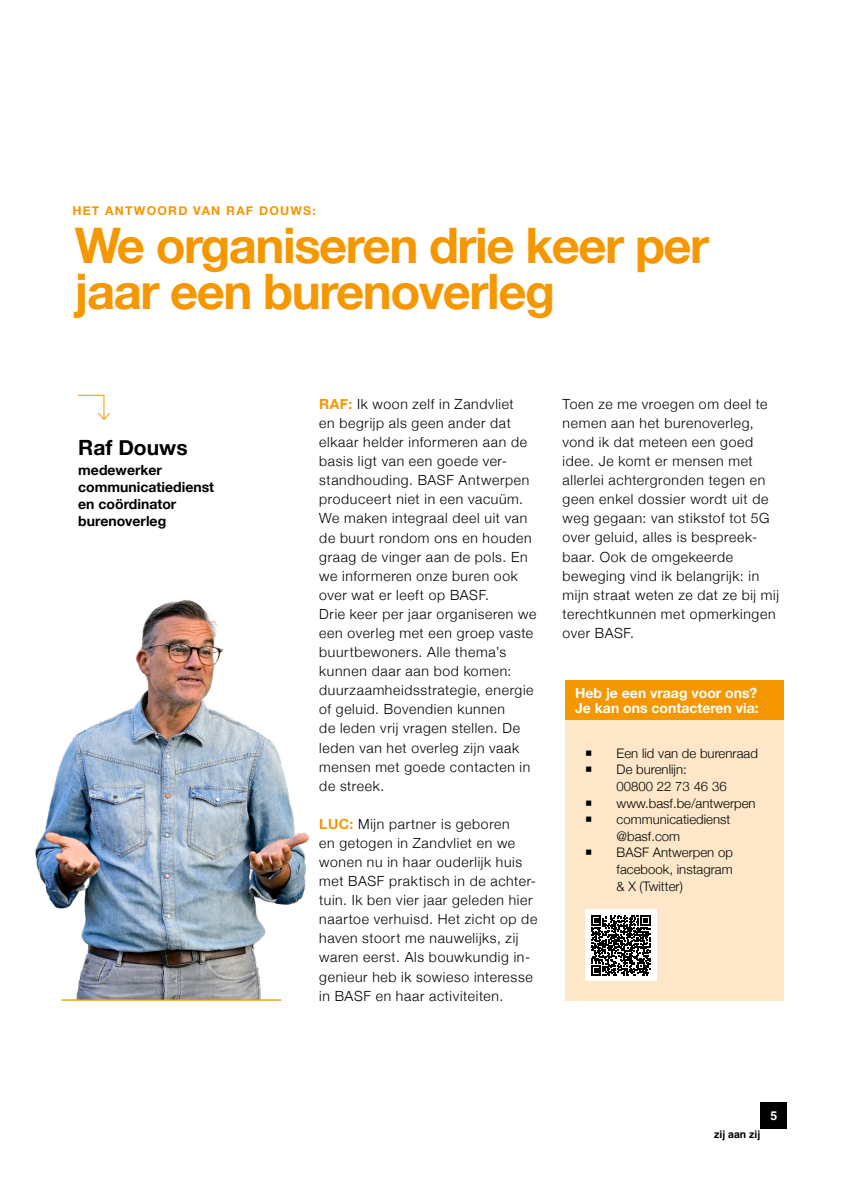
<style>
.page{position:relative;width:844px;height:1191px;background:#fff}
.page>*{position:absolute;margin:0;border:0;box-sizing:border-box;transform-origin:0 0}
.t1{font:700 49px/45.5px "Helvetica Neue";letter-spacing:-.03em;color:#f49700}
.t2{font:700 21px "Helvetica Neue";color:#000}
.t3{font:300 14px/19.1px "Helvetica Neue";letter-spacing:.045em;color:#000}
.t4{font:700 14px/16.8px "Helvetica Neue";color:#000}
.t5{font:700 14px/15.8px "Helvetica Neue";color:#fff}
.t6{font:300 13.12px/16.6px "Helvetica Neue";color:#000}
.t7{font:700 12.25px "Helvetica Neue";letter-spacing:.1em;color:#f49700}
.t8{font:700 12.25px "Helvetica";color:#fff}
.t9{font:700 10.5px "Helvetica";color:#000}
.s1{font-weight:700;color:#f49700}
</style>
<div class="page">
<img style="left:35px;top:600px;width:274px;height:399px">
<hr style="left:62px;top:999px;width:219px;height:1px;background:#f49700">
<svg style="left:78px;top:394px;width:32px;height:26px"></svg>
<div style="left:565px;top:720px;width:218px;height:280px;background:#fee7c8"></div>
<div style="left:565px;top:681px;width:218px;height:39px;background:#f49700"></div>
<div style="left:585px;top:909px;width:71px;height:72px;background:#fff"></div>
<svg style="left:591px;top:915px;width:59px;height:60px"></svg>
<div style="left:760px;top:1102px;width:27px;height:27px;background:#000"></div>
<p class="t7" style="left:72px;top:201px;width:245px">HET ANTWOORD VAN RAF DOUWS:</p>
<h1 class="t1" style="left:75px;top:224px;width:635px">We organiseren drie keer per jaar een burenoverleg</h1>
<h2 class="t2" style="left:78px;top:431px;width:111px">Raf Douws</h2>
<p class="t4" style="left:78px;top:462px;width:137px">medewerker communicatiedienst en coördinator burenoverleg</p>
<p class="t3" style="left:319px;top:393px;width:218px"><span class="s1">RAF:</span> Ik woon zelf in Zandvliet<br>en begrijp als geen ander dat elkaar helder informeren aan de basis ligt van een goede ver&shy;standhouding. BASF Antwerpen produceert niet in een vacuüm.<br>We maken integraal deel uit van de buurt rondom ons en houden graag de vinger aan de pols. En we informeren onze buren ook over wat er leeft op BASF.<br>Drie keer per jaar organiseren we een overleg met een groep vaste buurtbewoners. Alle thema’s kunnen daar aan bod komen: duurzaamheidsstrategie, energie of geluid. Bovendien kunnen<br>de leden vrij vragen stellen. De leden van het overleg zijn vaak mensen met goede contacten in de streek.</p>
<p class="t3" style="left:319px;top:813px;width:219px"><span class="s1">LUC:</span> Mijn partner is geboren<br>en getogen in Zandvliet en we wonen nu in haar ouderlijk huis met BASF praktisch in de achter&shy;tuin. Ik ben vier jaar geleden hier naartoe verhuisd. Het zicht op de haven stoort me nauwelijks, zij waren eerst. Als bouwkundig in&shy;genieur heb ik sowieso interesse in BASF en haar activiteiten.</p>
<p class="t3" style="left:562px;top:393px;width:218px">Toen ze me vroegen om deel te nemen aan het burenoverleg, vond ik dat meteen een goed idee. Je komt er mensen met allerlei achtergronden tegen en geen enkel dossier wordt uit de weg gegaan: van stikstof tot 5G over geluid, alles is bespreek&shy;baar. Ook de omgekeerde beweging vind ik belangrijk: in mijn straat weten ze dat ze bij mij terechtkunnen met opmerkingen over BASF.</p>
<p class="t5" style="left:575px;top:685px;width:185px">Heb je een vraag voor ons?<br>Je kan ons contacteren via:</p>
<p class="t6" style="left:616px;top:743px;width:143px">Een lid van de burenraad<br>De burenlijn:<br>00800 22 73 46 36 www.basf.be/antwerpen communicatiedienst @basf.com<br>BASF Antwerpen op facebook, instagram<br>&amp; X (Twitter)</p>
<p class="t9" style="left:714px;top:1128px;width:48px">zij aan zij</p>
<p class="t8" style="left:770px;top:1108px;width:8px">5</p>
</div>
